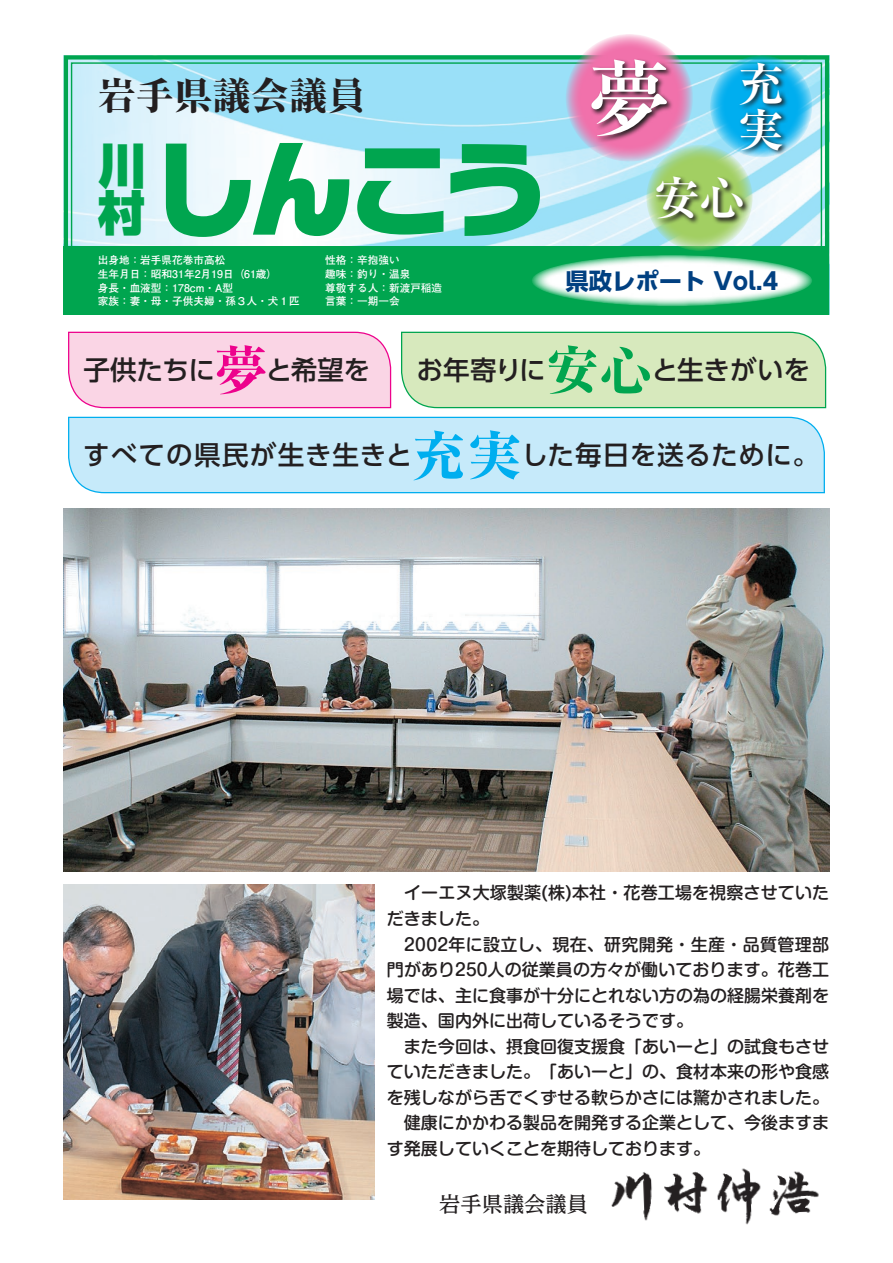
<style>
.page{position:relative;width:893px;height:1263px;background:#fff}
.page>*{position:absolute;margin:0;border:0;box-sizing:border-box;transform-origin:0 0}
.t1{font:900 104.1px "Typelabo N Std";color:#00a54f}
.t2{font:700 82.95px "Ryumin Pr 6 N";color:#fff}
.t3{font:900 47.55px/47.5px "Shin Go Pr 6 N";color:#00a54f}
.t4{font:700 45.75px/45.8px "Ryumin Pr 6 N";color:#fff}
.t5{font:800 38.25px "Ryumin Pr 6 N";color:#231f20}
.t6{font:500 26.55px "UD Shin Go Pr 6 N";letter-spacing:.015em;color:#231f20}
.t7{font:500 26.55px "UD Shin Go Pr 6 N";letter-spacing:-.005em;color:#231f20}
.t8{font:500 26.55px "UD Shin Go Pr 6 N";letter-spacing:-.015em;color:#231f20}
.t9{font:700 23.4px "UD Shin Go Pr 6 N";color:#014081}
.t10{font:500 21.3px "UD Reimin Pr 6";color:#231f20}
.t11{font:500 16.95px/25.5px "Shin M Go Pr 6 N";color:#231f20}
.t12{font:700 10.65px/13.8px "Futo Go B101 Pr 6 N";color:#fff}
.s1{font-family:"Ryumin Pr 6 N";font-weight:800;font-size:53.1px;color:#00a54f}
.s2{font-family:"Ryumin Pr 6 N";font-weight:800;font-size:53.1px;color:#ed028c}
.s3{font-family:"Ryumin Pr 6 N";font-weight:800;font-size:53.1px;color:#00aeef}
</style>
<div class="page">
<svg style="left:63px;top:55px;width:767px;height:260px"></svg>
<div style="left:64px;top:247px;width:765px;height:68px;background:#00a54f"></div>
<svg style="left:710px;top:55px;width:102px;height:102px;background:#34beec"></svg>
<svg style="left:646px;top:145px;width:107px;height:106px;background:#a6d58b"></svg>
<svg style="left:566px;top:34px;width:127px;height:128px;background:#dd96c1"></svg>
<svg style="left:738px;top:61px;width:51px;height:95px;background:#1891bd"></svg>
<svg style="left:654px;top:175px;width:96px;height:50px;background:#8aac5d"></svg>
<svg style="left:590px;top:58px;width:83px;height:84px;background:#b25981"></svg>
<svg style="left:68px;top:331px;width:324px;height:78px;background:#f9cde2"></svg>
<svg style="left:401px;top:331px;width:426px;height:78px;background:#d0e7bb"></svg>
<div style="left:68px;top:416px;width:757px;height:78px;background:#c6eafa"></div>
<img style="left:611px;top:1168px;width:208px;height:57px">
<img style="left:64px;top:508px;width:765px;height:364px">
<img style="left:64px;top:884px;width:310px;height:315px">
<svg style="left:531px;top:255px;width:281px;height:51px;background:#daf1e5"></svg>
<h2 class="t2" style="left:588px;top:32px;width:84px">夢</h2>
<h3 class="t4" style="left:738px;top:59px;width:46px">充実</h3>
<h3 class="t4" style="left:654px;top:173px;width:93px">安心</h3>
<h3 class="t5" style="left:98px;top:66px;width:269px">岩手県議会議員</h3>
<h3 class="t3" style="left:98px;top:141px;width:49px">川村</h3>
<p class="t12" style="left:98px;top:253px;width:203px">出身地：岩手県花巻市高松<br>生年月日：昭和31年月2 19日（61歳(<br>身長・血液型：178cm・A型<br>家族：妻・母・子供夫婦・孫３人・犬１匹</p>
<p class="t12" style="left:325px;top:253px;width:118px">性格：辛抱強い<br>趣味：釣り・温泉<br>尊敬する人：新渡戸稲造言葉：一期一会</p>
<h3 class="t7" style="left:416px;top:348px;width:395px">お年寄りに<span class="s1">安心</span>と生きがいを</h3>
<h1 class="t1" style="left:153px;top:113px;width:396px">しんこう</h1>
<h3 class="t9" style="left:565px;top:262px;width:214px">県政レポート Vol.4</h3>
<h3 class="t8" style="left:84px;top:348px;width:288px">子供たちに<span class="s2">夢</span>と希望を</h3>
<h3 class="t6" style="left:83px;top:433px;width:737px">すべての県民が生き生きと<span class="s3">充実</span>した毎日を送るために。</h3>
<p class="t11" style="left:387px;top:879px;width:444px">　イーエヌ大塚製薬株( )本社・花巻工場を視察させていただきました。<br>　2002年に設立し、現在、研究開発・生産・品質管理部門があり250人の従業員の方々が働いております。花巻工場では、主に食事が十分にとれない方の為の経腸栄養剤を製造、国内外に出荷しているそうです。<br>　また今回は、摂食回復支援食「あいーと」の試食もさせていただきました。「あいーと」の、食材本来の形や食感を残しながら舌でくずせる軟らかさには驚かされました。　健康にかかわる製品を開発する企業として、今後ますます発展していくことを期待しております。</p>
<p class="t10" style="left:439px;top:1186px;width:150px">岩手県議会議員</p>
</div>
